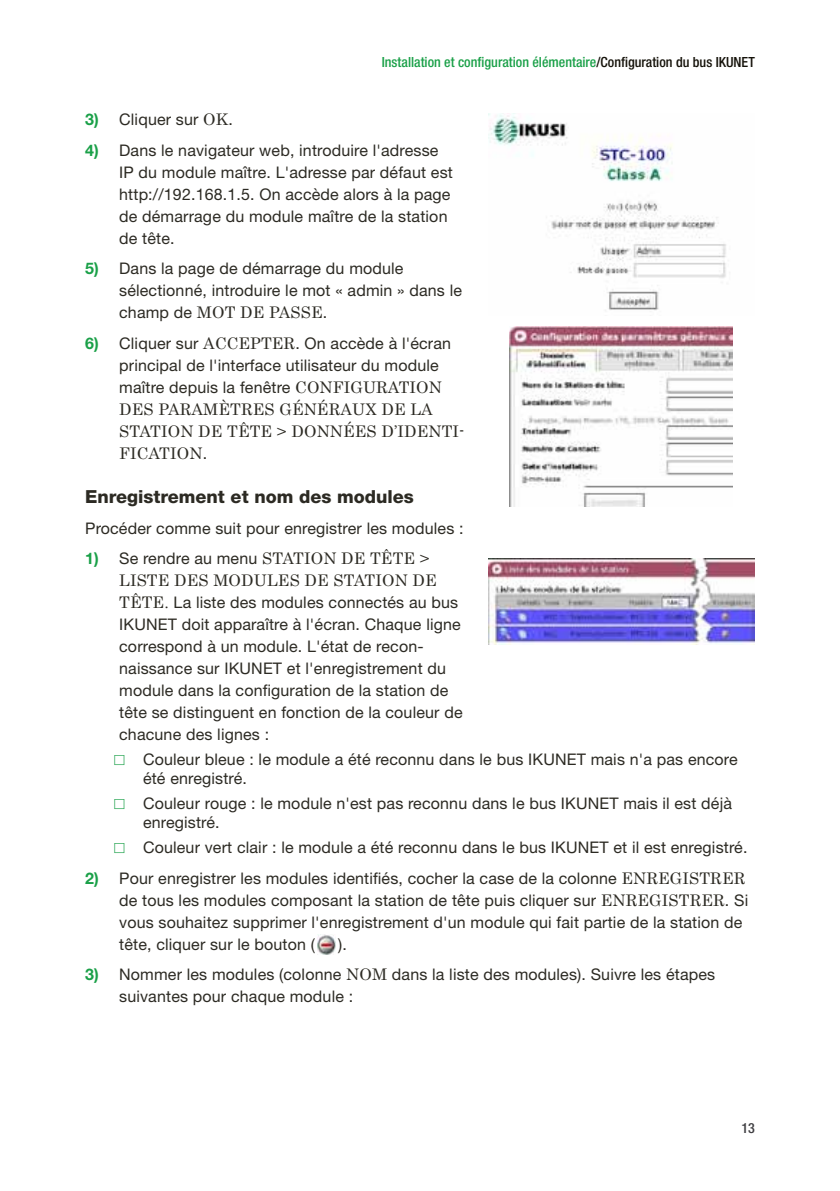
<style>
.page{position:relative;width:840px;height:1191px;background:#fff}
.page>*{position:absolute;margin:0;border:0;box-sizing:border-box;transform-origin:0 0}
.t1{font:800 18px "Helvetica Neue LT Std";color:#2c2a23}
.t2{font:16px/22px "Helvetica Neue LT Std";letter-spacing:.01em;color:#2c2a23}
.t3{font:16px/22px "Century";letter-spacing:.01em;color:#2c2a23}
.t4{font:500 condensed 14px "Helvetica Neue LT Std";color:#1aa048}
.t5{font:500 condensed 14px "Helvetica Neue LT Std";color:#3e3d40}
.s1{color:#15120a}
.s2{font-weight:700;color:#1aa048}
.s3{font-family:"Century"}
.s4{font-family:"Helvetica Neue LT Std"}
</style>
<div class="page">
<img style="left:488px;top:113px;width:238px;height:198px">
<img style="left:509px;top:326px;width:223px;height:180px">
<img style="left:488px;top:559px;width:266px;height:85px">
<img style="left:317px;top:934px;width:18px;height:20px">
<p class="t4" style="left:381px;top:53px;width:374px">Installation et configuration élémentaire<span class="s1">/Configuration du bus IKUNET</span></p>
<p class="t2" style="left:85px;top:108px;width:149px"><span class="s2">3)</span> Cliquer sur <span class="s3">OK</span>.</p>
<p class="t2" style="left:119px;top:139px;width:335px;text-indent:-34px"><span class="s2">4)</span> Dans le navigateur web, introduire l'adresse IP du module maître. L'adresse par défaut est http://192.168.1.5. On accède alors à la page de démarrage du module maître de la station de tête.</p>
<p class="t2" style="left:119px;top:257px;width:344px;text-indent:-34px"><span class="s2">5)</span> Dans la page de démarrage du module sélectionné, introduire le mot « admin » dans le</p>
<p class="t3" style="left:119px;top:300px;width:209px"><span class="s4">champ de</span> MOT DE PASSE<span class="s4">.</span></p>
<p class="t2" style="left:119px;top:332px;width:333px;text-indent:-34px"><span class="s2">6)</span> Cliquer sur <span class="s3">ACCEPTER</span>. On accède à l'écran principal de l'interface utilisateur du module maître depuis la fenêtre <span class="s3">CONFIGURATION</span></p>
<p class="t3" style="left:119px;top:397px;width:346px">D ES PARAMÈTRES GÉNÉRAUX D E LA<br>STATION D E TÊTE &gt; DONNÉES D’ID ENTI-<br>FICATION<span class="s4">.</span></p>
<p class="t1" style="left:85px;top:486px;width:330px">Enregistrement et nom des modules</p>
<p class="t2" style="left:85px;top:517px;width:380px">Procéder comme suit pour enregistrer les modules :</p>
<p class="t2" style="left:85px;top:547px;width:346px"><span class="s2">1)</span> Se rendre au menu <span class="s3">STATION D E TÊTE &gt;</span></p>
<p class="t3" style="left:119px;top:568px;width:319px">LISTE D ES MODULES D E STATION D E</p>
<p class="t2" style="left:119px;top:591px;width:345px"><span class="s3">TÊTE.</span> La liste des modules connectés au bus IKUNET doit apparaître à l'écran. Chaque ligne correspond à un module. L'état de recon&shy;naissance sur IKUNET et l'enregistrement du module dans la configuration de la station de tête se distinguent en fonction de la couleur de chacune des lignes :</p>
<p class="t2" style="left:143px;top:749px;width:596px;line-height:19.2px">Couleur bleue : le module a été reconnu dans le bus IKUNET mais n'a pas encore été enregistré.</p>
<p class="t2" style="left:143px;top:793px;width:590px;line-height:19.2px">Couleur rouge : le module n'est pas reconnu dans le bus IKUNET mais il est déjà enregistré.</p>
<p class="t2" style="left:143px;top:836px;width:605px">Couleur vert clair : le module a été reconnu dans le bus IKUNET et il est enregistré.</p>
<p class="t2" style="left:119px;top:867px;width:630px;text-indent:-34px"><span class="s2">2)</span> Pour enregistrer les modules identifiés, cocher la case de la colonne <span class="s3">ENREGISTRER </span>de tous les modules composant la station de tête puis cliquer sur <span class="s3">ENREGISTRER</span>. Si vous souhaitez supprimer l'enregistrement d'un module qui fait partie de la station de tête, cliquer sur le bouton (</p>
<p class="t2" style="left:338px;top:933px;width:10px">).</p>
<p class="t2" style="left:85px;top:963px;width:276px"><span class="s2">3)</span> Nommer les modules (colonne <span class="s3">NOM</span></p>
<p class="t2" style="left:392px;top:963px;width:324px">dans la liste des modules). Suivre les étapes</p>
<p class="t2" style="left:119px;top:985px;width:235px">suivantes pour chaque module :</p>
<p class="t5" style="left:741px;top:1119px;width:15px">13</p>
</div>
